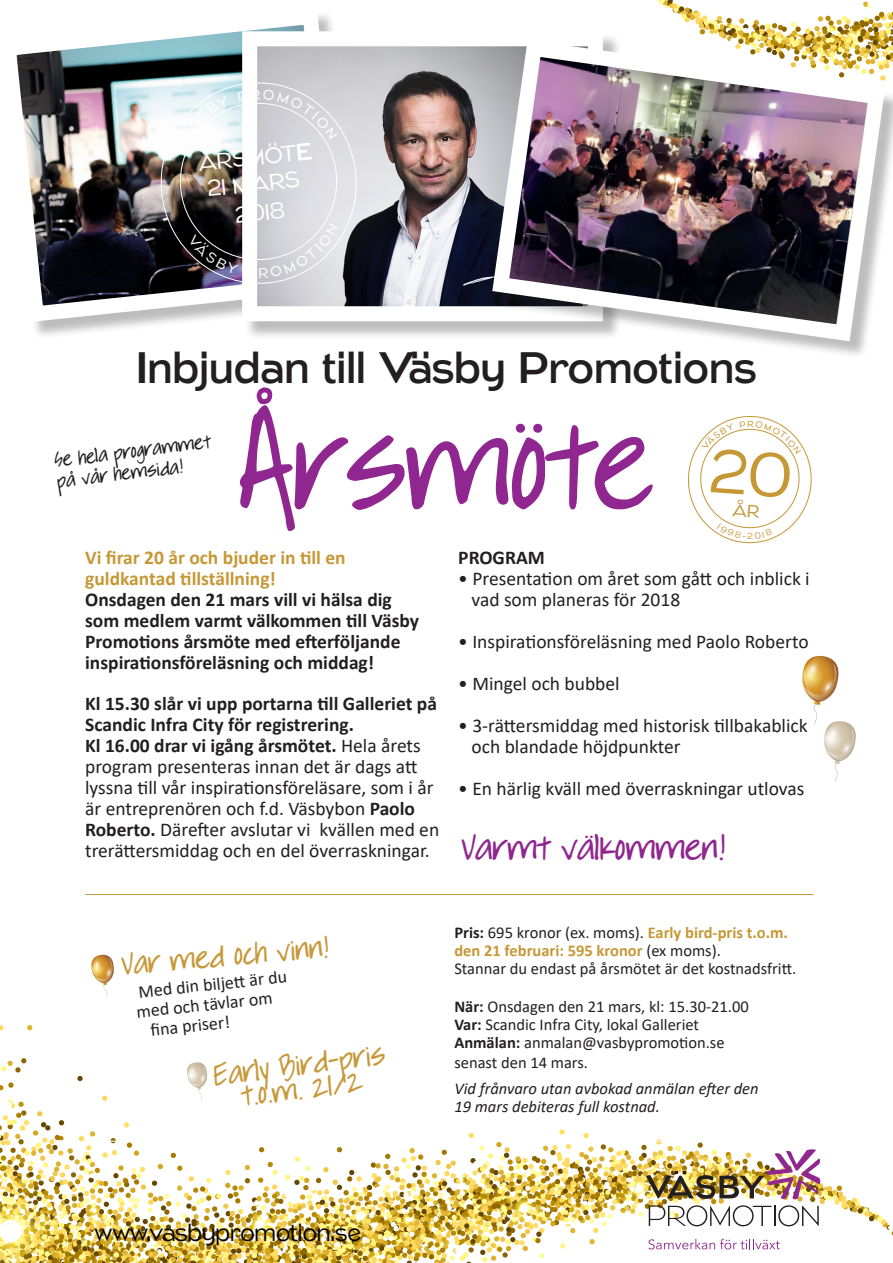
<style>
.page{position:relative;width:893px;height:1263px;background:#fff}
.page>*{position:absolute;margin:0;border:0;box-sizing:border-box;transform-origin:0 0}
.t1{font:106.5px "DJB It's Our Choices";color:#90268f}
.t2{font:43.5px "Naked Power Bk";color:#231f20}
.t3{font:30px "DJB It's Our Choices";color:#90268f}
.t4{font:25.5px/24px "DJB It's Our Choices";color:#c8993b;text-align:center}
.t5{font:24px "Naked Power Lt";color:#000}
.t6{font:22.2px/26.7px "Naked Power Lt";color:#fff}
.t7{font:19.5px/21px "Calibri";color:#231f20}
.t8{font:700 19.5px/21px "Calibri";color:#231f20}
.t9{font:700 19.5px "Calibri";color:#c69735}
.t10{font:18px "Calibri";color:#231f20}
.t11{font:16.5px/18px "Calibri";color:#231f20}
.t12{font:700 16.5px/18px "Calibri";color:#c69735}
.t13{font:italic 16.5px "Calibri";color:#231f20}
.t14{font:16.5px "DJB It's Our Choices";color:#231f20}
.s1{color:#c69735}
.s2{font-weight:700}
.s3{color:#231f20}
.s4{font-weight:400;color:#231f20}
</style>
<div class="page">
<svg style="left:657px;top:0;width:236px;height:32px"></svg>
<svg style="left:0;top:1025px;width:3px;height:5px"></svg>
<svg style="left:27px;top:1025px;width:5px;height:5px"></svg>
<div style="left:3px;top:11px;width:362px;height:329px;background:#231f20;opacity:.3"></div>
<img style="left:3px;top:11px;width:352px;height:319px">
<div style="left:244px;top:34px;width:377px;height:306px;background:#231f20;opacity:.3"></div>
<img style="left:258px;top:47px;width:226px;height:258px">
<img style="left:484px;top:32px;width:409px;height:318px">
<hr style="left:85px;top:894px;width:728px;height:1px;background:#c8993b">
<svg style="left:802px;top:656px;width:54px;height:125px"></svg>
<svg style="left:91px;top:955px;width:23px;height:43px"></svg>
<svg style="left:0;top:1058px;width:893px;height:205px"></svg>
<svg style="left:156px;top:78px;width:205px;height:210px"></svg>
<svg style="left:687px;top:416px;width:125px;height:128px"></svg>
<p class="t6" style="left:197px;top:149px;width:115px;rotate:-6deg">ÅRSMÖTE<br>21 MARS</p>
<p class="t6" style="left:234px;top:201px;width:51px;rotate:-6deg">2018</p>
<p class="t2" style="left:137px;top:341px;width:621px">Inbjudan till Väsby Promotions</p>
<p class="t1" style="left:238px;top:410px;width:419px">Årsmöte</p>
<p class="t9" style="left:85px;top:544px;width:262px">Vi firar 20 år och bjuder in till en</p>
<p class="t8" style="left:85px;top:568px;width:308px"><span class="s1">guldkantad tillställning!<br></span>Onsdagen den 21 mars vill vi hälsa dig</p>
<p class="t8" style="left:85px;top:610px;width:335px">som medlem varmt välkommen till Väsby<br>Promotions årsmöte med efterföljande</p>
<p class="t8" style="left:85px;top:652px;width:291px">inspirationsföreläsning och middag!</p>
<p class="t8" style="left:85px;top:692px;width:353px">Kl 15.30 slår vi upp portarna till Galleriet på<br>Scandic Infra City för registrering.</p>
<p class="t7" style="left:85px;top:734px;width:356px"><span class="s2">Kl 16.00 drar vi igång årsmötet.</span> Hela årets program presenteras innan det är dags att lyssna till vår inspirationsföreläsare, som i år är entreprenören och f.d. Väsbybon <span class="s2">Paolo Roberto.</span> Därefter avslutar vi kvällen med en trerättersmiddag och en del överraskningar.</p>
<p class="t14" style="left:54px;top:452px;width:159px;rotate:-7deg">Se hela programmet</p>
<p class="t14" style="left:56px;top:473px;width:128px;rotate:-7deg">på vår hemsida!</p>
<p class="t8" style="left:458px;top:547px;width:88px">PROGRAM</p>
<p class="t7" style="left:471px;top:567px;width:340px;text-indent:-13px">• Presentation om året som gått och inblick i vad som planeras för 2018</p>
<p class="t7" style="left:458px;top:630px;width:352px">• Inspirationsföreläsning med Paolo Roberto</p>
<p class="t7" style="left:458px;top:672px;width:163px">• Mingel och bubbel</p>
<p class="t7" style="left:471px;top:714px;width:338px;text-indent:-13px">• 3-rättersmiddag med historisk tillbakablick och blandade höjdpunkter</p>
<p class="t7" style="left:458px;top:777px;width:348px">• En härlig kväll med överraskningar utlovas</p>
<p class="t3" style="left:462px;top:832px;width:265px">Varmt välkommen!</p>
<p class="t4" style="left:121px;top:954px;width:209px;rotate:-5deg">Var med och vinn!</p>
<p class="t10" style="left:137px;top:979px;width:151px;rotate:-6deg">Med din biljett är du</p>
<p class="t10" style="left:135px;top:999px;width:138px;rotate:-6deg">med och tävlar om</p>
<p class="t10" style="left:149px;top:1017px;width:81px;rotate:-6deg">fi na priser!</p>
<p class="t4" style="left:212px;top:1065px;width:174px;rotate:-7deg">Early Bird-pris t.o.m. 21/2</p>
<p class="t5" style="left:94px;top:1218px;width:268px">www.vasbypromotion.se</p>
<p class="t12" style="left:454px;top:923px;width:335px"><span class="s3">Pris:</span> <span class="s4">695 kronor (ex. moms).</span> Early bird-pris t.o.m. den 21 februari: 595 kronor <span class="s4">(ex moms).</span></p>
<p class="t11" style="left:454px;top:959px;width:343px">Stannar du endast på årsmötet är det kostnadsfritt.</p>
<p class="t11" style="left:454px;top:997px;width:296px"><span class="s2">När:</span> Onsdagen den 21 mars, kl: 15.30-21.00<br><span class="s2">Var:</span> Scandic Infra City, lokal Galleriet</p>
<p class="t11" style="left:454px;top:1032px;width:272px;line-height:19.5px"><span class="s2">Anmälan:</span> anmalan@vasbypromotion.se senast den 14 mars.</p>
<p class="t13" style="left:454px;top:1077px;width:306px">Vid frånvaro utan avbokad anmälan efter den</p>
<p class="t13" style="left:454px;top:1095px;width:207px">19 mars debiteras full kostnad.</p>
</div>
